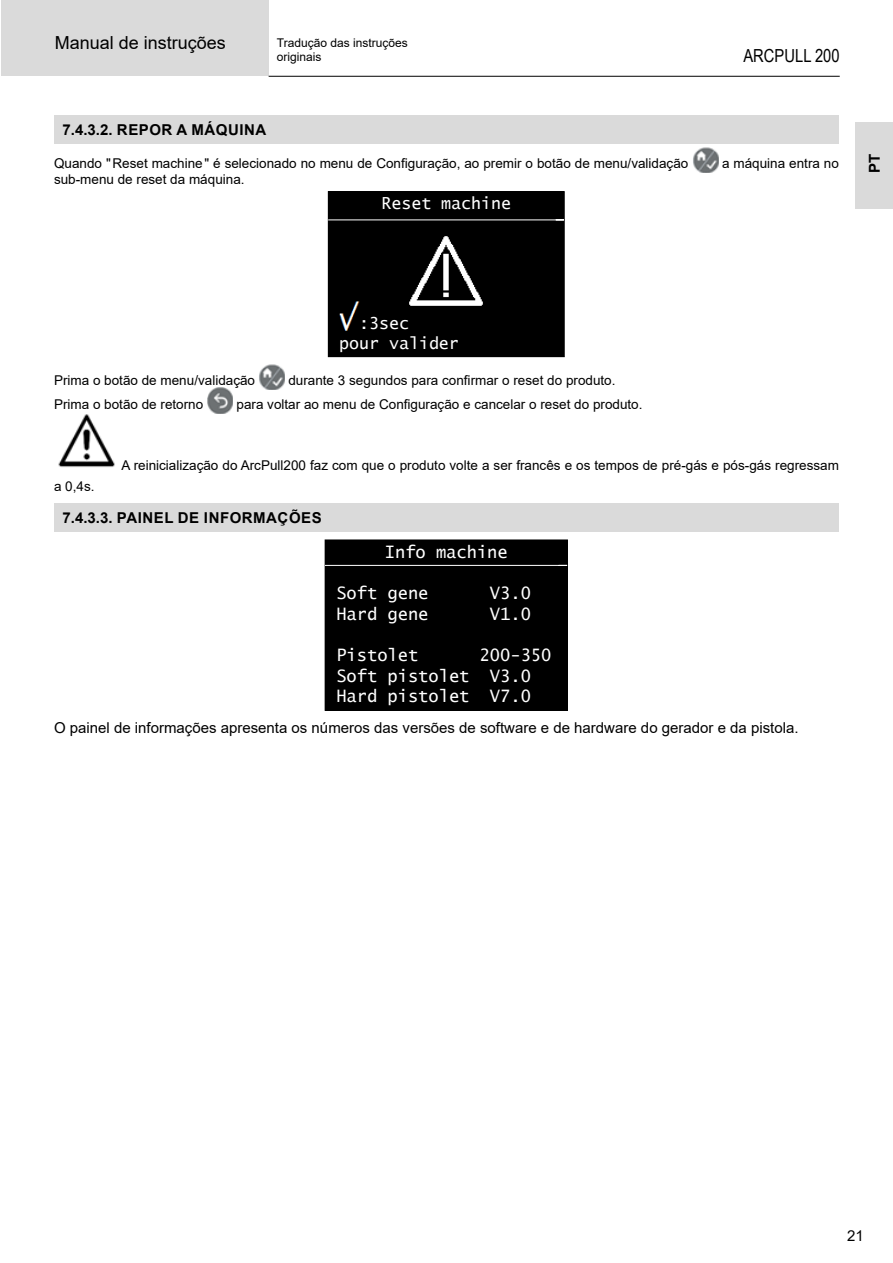
<style>
.page{position:relative;width:893px;height:1263px;background:#fff}
.page>*{position:absolute;margin:0;border:0;box-sizing:border-box;transform-origin:0 0}
.t1{font:18px "Arial";color:#000}
.t2{font:18px "Arial Narrow";color:#000}
.t3{font:17.1px/20.5px "Lucida Sans Typewriter";letter-spacing:-.005em;color:#fff}
.t4{font:16.65px/20px "Lucida Sans Typewriter";letter-spacing:-.005em;color:#fff}
.t5{font:15px "Arial";color:#000}
.t6{font:700 15px "Arial";letter-spacing:.035em;color:#000}
.t7{font:13.5px "Arial";color:#000}
.t8{font:12px/14.4px "Arial";color:#000}
</style>
<div class="page">
<div style="left:1px;top:0;width:267px;height:76px;background:#dadada"></div>
<hr style="left:269px;top:76px;width:571px;height:1px;background:#000">
<div style="left:855px;top:122px;width:38px;height:86px;background:#dadada"></div>
<div style="left:54px;top:115px;width:784px;height:29px;background:#dadada"></div>
<img style="left:693px;top:147px;width:25px;height:25px">
<div style="left:328px;top:192px;width:236px;height:165px;background:#000"></div>
<div style="left:328px;top:191px;width:237px;height:166px;border:1px solid #000"></div>
<hr style="left:329px;top:220px;width:235px;height:1px;background:#fff">
<img style="left:409px;top:236px;width:74px;height:70px">
<img style="left:339px;top:301px;width:21px;height:30px">
<img style="left:259px;top:364px;width:26px;height:25px">
<img style="left:207px;top:387px;width:26px;height:26px">
<img style="left:58px;top:414px;width:57px;height:53px">
<div style="left:54px;top:503px;width:784px;height:29px;background:#dadada"></div>
<div style="left:325px;top:540px;width:242px;height:170px;background:#000"></div>
<div style="left:325px;top:540px;width:243px;height:171px;border:1px solid #000"></div>
<hr style="left:325px;top:565px;width:242px;height:1px;background:#fff">
<h1 class="t1" style="left:55px;top:30px;width:173px">Manual de instruções</h1>
<p class="t8" style="left:277px;top:36px;width:132px">Tradução das instruções originais</p>
<h1 class="t2" style="left:743px;top:43px;width:98px">ARCPULL 200</h1>
<p class="t6" style="left:63px;top:119px;width:205px">7.4.3.2. REPOR A MÁQUINA</p>
<p class="t7" style="left:54px;top:154px;width:636px">Quando "Reset machine" é selecionado no menu de Configuração, ao premir o botão de menu/validação</p>
<p class="t7" style="left:722px;top:154px;width:118px">a máquina entra no</p>
<p class="t7" style="left:54px;top:170px;width:192px">sub-menu de reset da máquina.</p>
<p class="t4" style="left:381px;top:193px;width:131px">Reset machine</p>
<p class="t6" style="left:864px;top:173px;width:21px;rotate:-90deg">PT</p>
<p class="t4" style="left:339px;top:313px;width:121px;text-indent:20px">:3sec<br>pour valider</p>
<p class="t7" style="left:54px;top:371px;width:203px">Prima o botão de menu/validação</p>
<p class="t7" style="left:288px;top:371px;width:329px">durante 3 segundos para confirmar o reset do produto.</p>
<p class="t7" style="left:54px;top:395px;width:151px">Prima o botão de retorno</p>
<p class="t7" style="left:237px;top:395px;width:408px">para voltar ao menu de Configuração e cancelar o reset do produto.</p>
<p class="t7" style="left:121px;top:456px;width:719px">A reinicialização do ArcPull200 faz com que o produto volte a ser francês e os tempos de pré-gás e pós-gás regressam</p>
<p class="t7" style="left:54px;top:477px;width:42px">a 0,4s.</p>
<p class="t6" style="left:63px;top:507px;width:261px">7.4.3.3. PAINEL DE INFORMAÇÕES</p>
<p class="t3" style="left:385px;top:542px;width:124px">Info machine</p>
<p class="t3" style="left:336px;top:583px;width:94px">Soft gene</p>
<p class="t3" style="left:490px;top:583px;width:43px">V3.0</p>
<p class="t3" style="left:336px;top:603px;width:94px">Hard gene</p>
<p class="t3" style="left:490px;top:603px;width:43px">V1.0</p>
<p class="t3" style="left:336px;top:645px;width:83px">Pistolet</p>
<p class="t3" style="left:336px;top:645px;width:217px;text-indent:143px">200-350<br>Soft pistolet V3.0<br>Hard pistolet V7.0</p>
<p class="t5" style="left:54px;top:717px;width:746px">O painel de informações apresenta os números das versões de software e de hardware do gerador e da pistola.</p>
<p class="t5" style="left:847px;top:1225px;width:18px">21</p>
</div>
